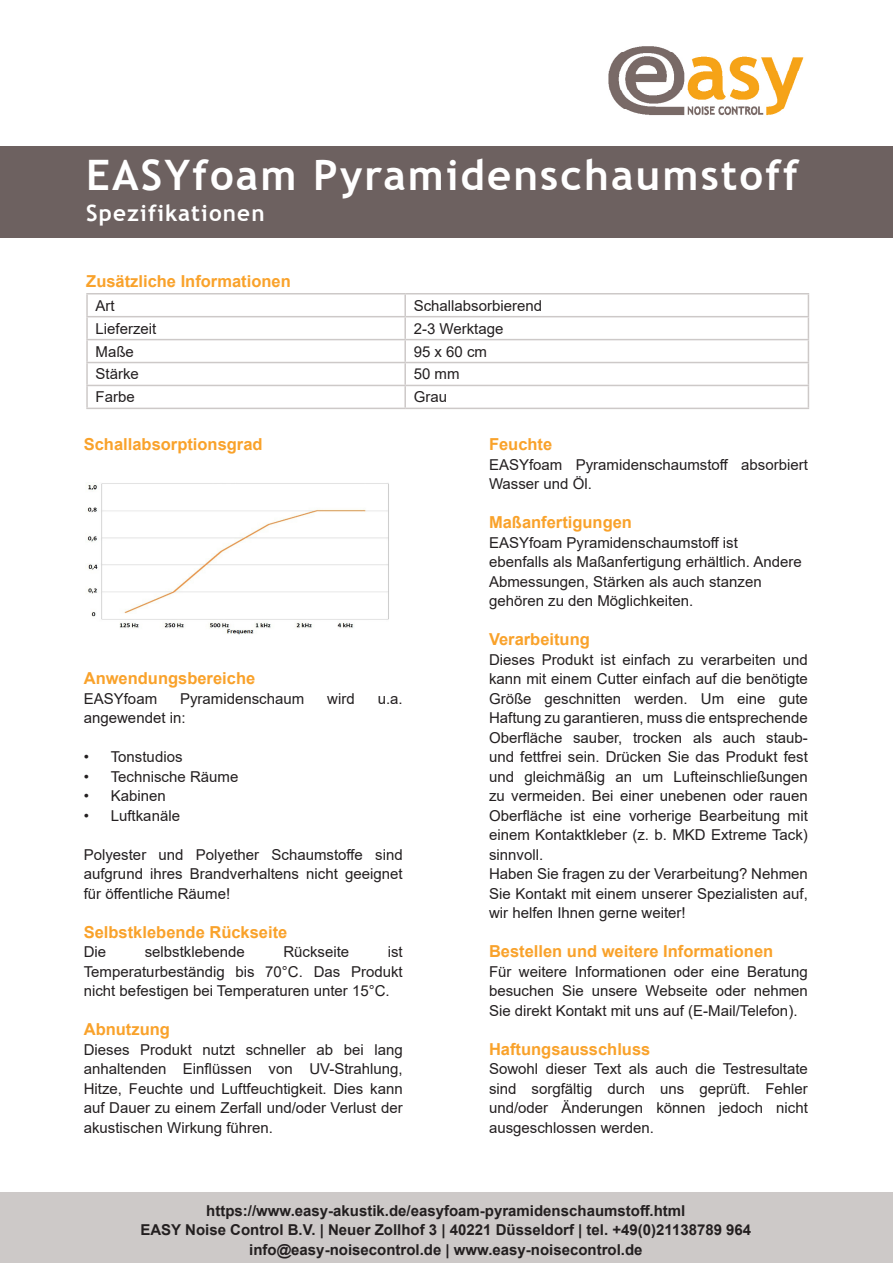
<style>
.page{position:relative;width:893px;height:1263px;background:#fff}
.page>*{position:absolute;margin:0;border:0;box-sizing:border-box;transform-origin:0 0}
.t1{font:700 42px "Trebuchet MS";letter-spacing:.05em;color:#fff}
.t2{font:700 22.5px "Trebuchet MS";letter-spacing:.05em;color:#fff}
.t3{font:700 16.5px "Arial";color:#f9a22b}
.t4{font:15px/19.5px "Arial";color:#231f20;text-align:justify}
.t5{font:700 15px "Arial";color:#231f20}
</style>
<div class="page">
<div style="left:0;top:1192px;width:893px;height:71px;background:#cdc9c8"></div>
<hr style="left:86px;top:293px;width:319px;height:1px;background:#cdc9c8">
<hr style="left:86px;top:294px;width:2px;height:22px;background:#cdc9c8">
<hr style="left:405px;top:293px;width:404px;height:1px;background:#cdc9c8">
<hr style="left:404px;top:294px;width:2px;height:22px;background:#cdc9c8">
<hr style="left:86px;top:316px;width:319px;height:1px;background:#cdc9c8">
<hr style="left:86px;top:317px;width:2px;height:22px;background:#cdc9c8">
<hr style="left:405px;top:316px;width:404px;height:1px;background:#cdc9c8">
<hr style="left:404px;top:317px;width:2px;height:22px;background:#cdc9c8">
<hr style="left:86px;top:339px;width:319px;height:1px;background:#cdc9c8">
<hr style="left:86px;top:340px;width:2px;height:22px;background:#cdc9c8">
<hr style="left:405px;top:339px;width:404px;height:1px;background:#cdc9c8">
<hr style="left:404px;top:340px;width:2px;height:22px;background:#cdc9c8">
<hr style="left:86px;top:362px;width:319px;height:1px;background:#cdc9c8">
<hr style="left:86px;top:363px;width:2px;height:22px;background:#cdc9c8">
<hr style="left:405px;top:362px;width:404px;height:1px;background:#cdc9c8">
<hr style="left:404px;top:363px;width:2px;height:22px;background:#cdc9c8">
<hr style="left:86px;top:385px;width:319px;height:1px;background:#cdc9c8">
<hr style="left:86px;top:386px;width:2px;height:22px;background:#cdc9c8">
<hr style="left:405px;top:385px;width:404px;height:1px;background:#cdc9c8">
<hr style="left:404px;top:386px;width:2px;height:22px;background:#cdc9c8">
<svg style="left:808px;top:294px;width:1px;height:114px"></svg>
<hr style="left:86px;top:408px;width:319px;height:1px;background:#cdc9c8">
<hr style="left:405px;top:408px;width:404px;height:1px;background:#cdc9c8">
<img style="left:608px;top:46px;width:196px;height:70px">
<img style="left:87px;top:483px;width:302px;height:152px">
<div style="left:0;top:147px;width:893px;height:91px;background:#6d6160"></div>
<p class="t1" style="left:86px;top:149px;width:714px">EASYfoam Pyramidenschaumstoff</p>
<p class="t2" style="left:86px;top:199px;width:180px">Spezifikationen</p>
<p class="t3" style="left:86px;top:270px;width:206px">Zusätzliche Informationen</p>
<p class="t4" style="left:96px;top:296px;width:21px">Art</p>
<p class="t4" style="left:414px;top:296px;width:130px">Schallabsorbierend</p>
<p class="t4" style="left:96px;top:318px;width:62px">Lieferzeit</p>
<p class="t4" style="left:414px;top:318px;width:91px">2-3 Werktage</p>
<p class="t4" style="left:96px;top:341px;width:40px">Maße</p>
<p class="t4" style="left:414px;top:341px;width:75px">95 x 60 cm</p>
<p class="t4" style="left:96px;top:364px;width:45px">Stärke</p>
<p class="t4" style="left:414px;top:364px;width:47px">50 mm</p>
<p class="t4" style="left:96px;top:387px;width:41px">Farbe</p>
<p class="t4" style="left:414px;top:387px;width:35px">Grau</p>
<p class="t3" style="left:489px;top:433px;width:65px">Feuchte</p>
<p class="t4" style="left:489px;top:454px;width:320px">EASYfoam Pyramidenschaumstoff absorbiert<br>Wasser und Öl.</p>
<p class="t3" style="left:489px;top:511px;width:145px">Maßanfertigungen</p>
<p class="t4" style="left:489px;top:532px;width:314px;text-align:left">EASYfoam Pyramidenschaumstoff ist ebenfalls als Maßanfertigung erhältlich. Andere Abmessungen, Stärken als auch stanzen gehören zu den Möglichkeiten.</p>
<p class="t3" style="left:489px;top:628px;width:102px">Verarbeitung</p>
<p class="t4" style="left:489px;top:649px;width:320px">Dieses Produkt ist einfach zu verarbeiten und kann mit einem Cutter einfach auf die benötigte Größe geschnitten werden. Um eine gute Haftung zu garantieren, muss die entsprechende Oberfläche sauber, trocken als auch staub&shy;und fettfrei sein. Drücken Sie das Produkt fest und gleichmäßig an um Lufteinschließungen zu vermeiden. Bei einer unebenen oder rauen Oberfläche ist eine vorherige Bearbeitung mit einem Kontaktkleber (z. b. MKD Extreme Tack) sinnvoll.</p>
<p class="t4" style="left:489px;top:864px;width:320px">Haben Sie fragen zu der Verarbeitung? Nehmen Sie Kontakt mit einem unserer Spezialisten auf, wir helfen Ihnen gerne weiter!</p>
<p class="t3" style="left:489px;top:940px;width:286px">Bestellen und weitere Informationen</p>
<p class="t4" style="left:489px;top:961px;width:320px">Für weitere Informationen oder eine Beratung besuchen Sie unsere Webseite oder nehmen Sie direkt Kontakt mit uns auf (E-Mail/Telefon).</p>
<p class="t3" style="left:489px;top:1037px;width:163px">Haftungsausschluss</p>
<p class="t4" style="left:489px;top:1059px;width:320px">Sowohl dieser Text als auch die Testresultate sind sorgfältig durch uns geprüft. Fehler und/oder Änderungen können jedoch nicht ausgeschlossen werden.</p>
<p class="t3" style="left:84px;top:433px;width:180px">Schallabsorptionsgrad</p>
<p class="t3" style="left:84px;top:667px;width:173px">Anwendungsbereiche</p>
<p class="t4" style="left:84px;top:688px;width:75px">EASYfoam</p>
<p class="t4" style="left:180px;top:688px;width:126px">Pyramidenschaum</p>
<p class="t4" style="left:327px;top:688px;width:29px">wird</p>
<p class="t4" style="left:378px;top:688px;width:27px">u.a.</p>
<p class="t4" style="left:84px;top:708px;width:103px">angewendet in:</p>
<p class="t4" style="left:84px;top:747px;width:100px">• Tonstudios</p>
<p class="t4" style="left:84px;top:766px;width:156px">• Technische Räume</p>
<p class="t4" style="left:84px;top:786px;width:84px">• Kabinen</p>
<p class="t4" style="left:84px;top:805px;width:98px">• Luftkanäle</p>
<p class="t4" style="left:84px;top:844px;width:320px">Polyester und Polyether Schaumstoffe sind aufgrund ihres Brandverhaltens nicht geeignet für öffentliche Räume!</p>
<p class="t3" style="left:84px;top:920px;width:205px">Selbstklebende Rückseite</p>
<p class="t4" style="left:84px;top:942px;width:24px">Die</p>
<p class="t4" style="left:145px;top:942px;width:102px">selbstklebende</p>
<p class="t4" style="left:283px;top:942px;width:67px">Rückseite</p>
<p class="t4" style="left:84px;top:942px;width:320px;text-indent:304px">ist Temperaturbeständig bis 70°C. Das Produkt nicht befestigen bei Temperaturen unter 15°C.</p>
<p class="t3" style="left:84px;top:1018px;width:88px">Abnutzung</p>
<p class="t4" style="left:84px;top:1039px;width:320px">Dieses Produkt nutzt schneller ab bei lang anhaltenden Einflüssen von UV-Strahlung, Hitze, Feuchte und Luftfeuchtigkeit. Dies kann auf Dauer zu einem Zerfall und/oder Verlust der akustischen Wirkung führen.</p>
<p class="t5" style="left:206px;top:1200px;width:481px">https://www.easy-akustik.de/easyfoam-pyramidenschaumstoff.html</p>
<p class="t5" style="left:140px;top:1219px;width:612px">EASY Noise Control B.V. | Neuer Zollhof 3 | 40221 Düsseldorf | tel. +49(0)21138789 964</p>
<p class="t5" style="left:249px;top:1239px;width:395px">info@easy-noisecontrol.de | www.easy-noisecontrol.de</p>
</div>
